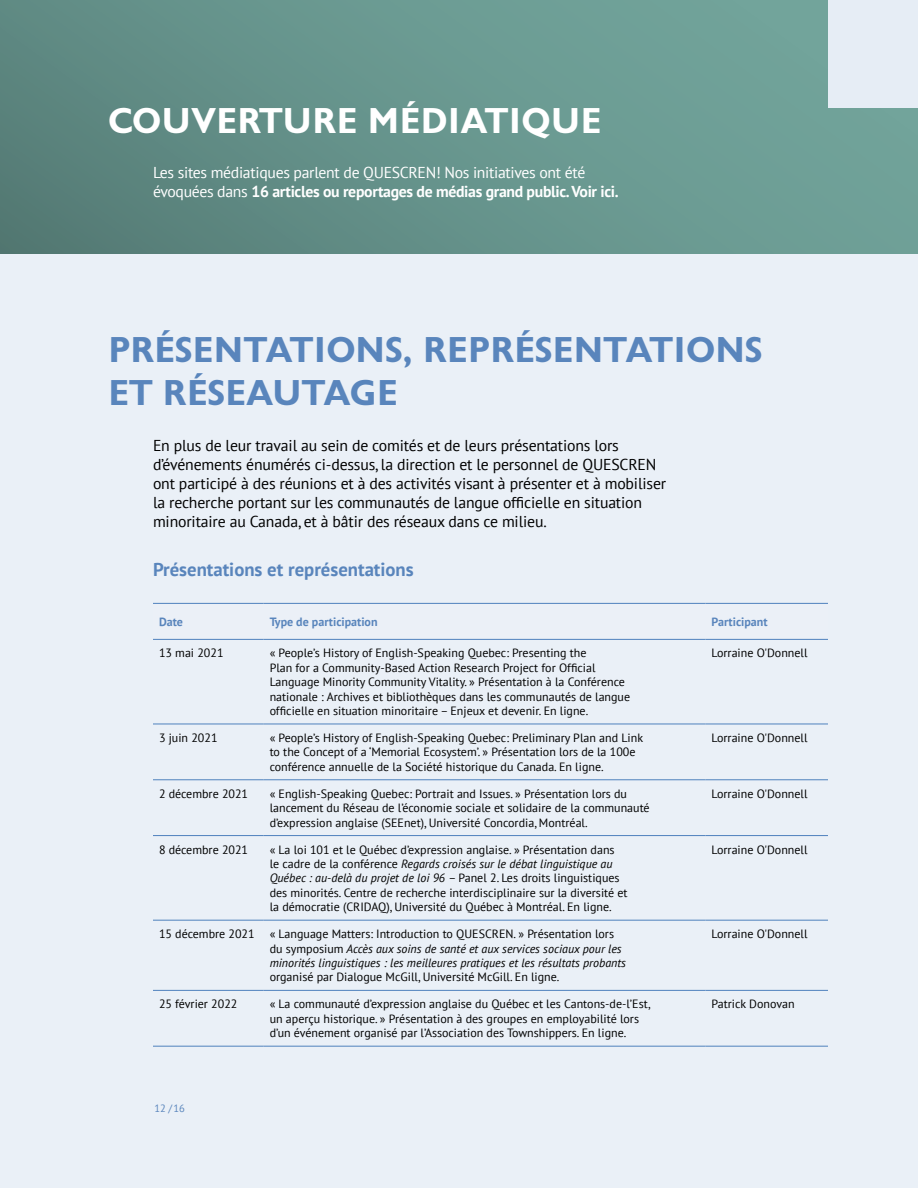
<style>
.page{position:relative;width:918px;height:1188px;background:#fff}
.page>*{position:absolute;margin:0;border:0;box-sizing:border-box;transform-origin:0 0}
.t1{font:700 36px/43.2px "Gill Sans Display MT Pro";color:#5985bc}
.t2{font:700 36px "Gill Sans Display MT Pro";color:#fff}
.t3{font:700 18.75px "PT Sans";color:#5985bc}
.t4{font:15.75px/18.9px "PT Sans";letter-spacing:-.01em;color:#000}
.t5{font:15.75px/18.9px "PT Sans";letter-spacing:-.02em;color:#fff}
.t6{font:12px/14.4px "PT Sans";color:#000}
.t7{font:italic 12px/14.4px "PT Sans";color:#000}
.t8{font:700 12px "PT Sans";color:#5985bc}
.t9{font:10.5px "PT Sans";color:#5985bc}
.s1{font-weight:700}
.s2{font-style:italic}
.s3{font-style:normal}
</style>
<div class="page">
<div style="left:0;top:0;width:918px;height:494px;background:linear-gradient(to right,#5b847e,#73a69d)"></div>
<hr style="left:917px;top:0;width:1px;height:1188px;background:#eaf0f7">
<div style="left:0;top:254px;width:918px;height:934px;background:#eaf0f7"></div>
<svg style="left:153px;top:638px;width:675px;height:1px"></svg>
<hr style="left:153px;top:603px;width:111px;height:1px;background:#4f81bd">
<hr style="left:264px;top:603px;width:442px;height:1px;background:#4f81bd">
<hr style="left:706px;top:603px;width:122px;height:1px;background:#4f81bd">
<hr style="left:153px;top:639px;width:111px;height:1px;background:#4f81bd">
<hr style="left:264px;top:639px;width:442px;height:1px;background:#4f81bd">
<hr style="left:706px;top:639px;width:122px;height:1px;background:#4f81bd">
<hr style="left:153px;top:724px;width:111px;height:1px;background:#4f81bd">
<hr style="left:264px;top:724px;width:442px;height:1px;background:#4f81bd">
<hr style="left:706px;top:724px;width:122px;height:1px;background:#4f81bd">
<hr style="left:153px;top:779px;width:111px;height:1px;background:#4f81bd">
<hr style="left:264px;top:779px;width:442px;height:1px;background:#4f81bd">
<hr style="left:706px;top:779px;width:122px;height:1px;background:#4f81bd">
<hr style="left:153px;top:835px;width:111px;height:1px;background:#4f81bd">
<hr style="left:264px;top:835px;width:442px;height:1px;background:#4f81bd">
<hr style="left:706px;top:835px;width:122px;height:1px;background:#4f81bd">
<hr style="left:153px;top:920px;width:111px;height:1px;background:#4f81bd">
<hr style="left:264px;top:920px;width:442px;height:1px;background:#4f81bd">
<hr style="left:706px;top:920px;width:122px;height:1px;background:#4f81bd">
<hr style="left:153px;top:990px;width:111px;height:1px;background:#4f81bd">
<hr style="left:264px;top:990px;width:442px;height:1px;background:#4f81bd">
<hr style="left:706px;top:990px;width:122px;height:1px;background:#4f81bd">
<hr style="left:153px;top:1046px;width:111px;height:1px;background:#4f81bd">
<hr style="left:264px;top:1046px;width:442px;height:1px;background:#4f81bd">
<hr style="left:706px;top:1046px;width:122px;height:1px;background:#4f81bd">
<div style="left:828px;top:0;width:90px;height:108px;background:#e6edf5"></div>
<h1 class="t2" style="left:108px;top:99px;width:495px">COUVERTURE MÉDIATIQUE</h1>
<h3 class="t5" style="left:153px;top:163px;width:467px">Les sites médiatiques parlent de QUESCREN! Nos initiatives ont été évoquées dans <span class="s1">16 articles ou reportages de médias grand public. Voir ici.</span></h3>
<h1 class="t1" style="left:108px;top:328px;width:656px">PRÉSENTATIONS, REPRÉSENTATIONS<br>ET RÉSEAUTAGE</h1>
<p class="t4" style="left:153px;top:436px;width:515px">En plus de leur travail au sein de comités et de leurs présentations lors d’événements énumérés ci-dessus, la direction et le personnel de QUESCREN ont participé à des réunions et à des activités visant à présenter et à mobiliser la recherche portant sur les communautés de langue officielle en situation minoritaire au Canada, et à bâtir des réseaux dans ce milieu.</p>
<h2 class="t3" style="left:153px;top:557px;width:262px">Présentations et représentations</h2>
<p class="t8" style="left:159px;top:614px;width:25px">Date</p>
<p class="t8" style="left:270px;top:614px;width:109px">Type de participation</p>
<p class="t8" style="left:712px;top:614px;width:58px">Participant</p>
<p class="t6" style="left:159px;top:646px;width:66px">13 mai 2021</p>
<p class="t6" style="left:270px;top:646px;width:362px">« People’s History of English-Speaking Quebec: Presenting the<br>Plan for a Community-Based Action Research Project for Official Language Minority Community Vitality. » Présentation à la Conférence nationale : Archives et bibliothèques dans les communautés de langue officielle en situation minoritaire – Enjeux et devenir. En ligne.</p>
<p class="t6" style="left:712px;top:646px;width:97px">Lorraine O'Donnell</p>
<p class="t6" style="left:159px;top:730px;width:60px">3 juin 2021</p>
<p class="t6" style="left:270px;top:730px;width:375px">« People’s History of English-Speaking Quebec: Preliminary Plan and Link to the Concept of a ‘Memorial Ecosystem’. » Présentation lors de la 100e conférence annuelle de la Société historique du Canada. En ligne.</p>
<p class="t6" style="left:712px;top:730px;width:97px">Lorraine O'Donnell</p>
<p class="t6" style="left:159px;top:786px;width:91px">2 décembre 2021</p>
<p class="t6" style="left:270px;top:786px;width:382px">« English-Speaking Quebec: Portrait and Issues. » Présentation lors du lancement du Réseau de l’économie sociale et solidaire de la communauté d’expression anglaise (SEEnet), Université Concordia, Montréal.</p>
<p class="t6" style="left:712px;top:786px;width:97px">Lorraine O'Donnell</p>
<p class="t6" style="left:159px;top:842px;width:91px">8 décembre 2021</p>
<p class="t6" style="left:270px;top:842px;width:359px">« La loi 101 et le Québec d’expression anglaise. » Présentation dans<br>le cadre de la conférence <span class="s2">Regards croisés sur le débat linguistique au Québec : au-delà du projet de loi 96</span> – Panel 2. Les droits linguistiques des minorités. Centre de recherche interdisciplinaire sur la diversité et la démocratie (CRIDAQ), Université du Québec à Montréal. En ligne.</p>
<p class="t6" style="left:712px;top:842px;width:97px">Lorraine O'Donnell</p>
<p class="t6" style="left:159px;top:926px;width:97px">15 décembre 2021</p>
<p class="t7" style="left:270px;top:926px;width:358px"><span class="s3">« Language Matters: Introduction to QUESCREN. » Présentation lors du symposium</span> Accès aux soins de santé et aux services sociaux pour les minorités linguistiques : les meilleures pratiques et les résultats probants</p>
<p class="t6" style="left:270px;top:970px;width:291px">organisé par Dialogue McGill, Université McGill. En ligne.</p>
<p class="t6" style="left:712px;top:926px;width:97px">Lorraine O'Donnell</p>
<p class="t6" style="left:159px;top:997px;width:80px">25 février 2022</p>
<p class="t6" style="left:270px;top:997px;width:382px">« La communauté d’expression anglaise du Québec et les Cantons-de-l’Est, un aperçu historique. » Présentation à des groupes en employabilité lors d’un événement organisé par l’Association des Townshippers. En ligne.</p>
<p class="t6" style="left:712px;top:997px;width:85px">Patrick Donovan</p>
<p class="t9" style="left:154px;top:1101px;width:32px">12 /16</p>
</div>
